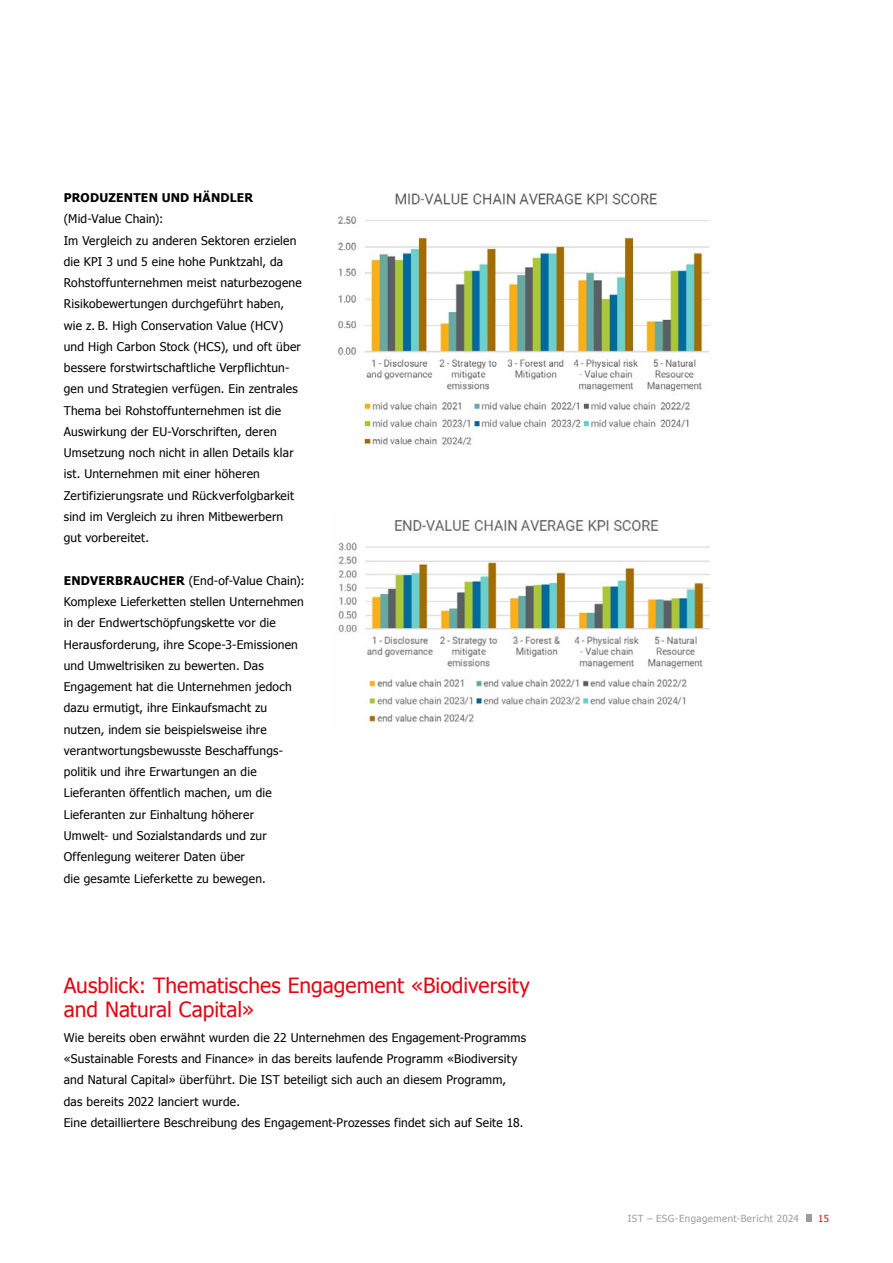
<style>
.page{position:relative;width:893px;height:1263px;background:#fff}
.page>*{position:absolute;margin:0;border:0;box-sizing:border-box;transform-origin:0 0}
.t1{font:21px/24px "Tahoma";color:#e30613}
.t2{font:12px/21.3px "Tahoma";letter-spacing:.02em;color:#000}
.t3{font:700 12px "Tahoma";letter-spacing:.02em;color:#000}
.t4{font:9.75px "Tahoma";letter-spacing:.045em;color:#9d9d9c}
.t5{font:9.75px "Tahoma";color:#e30613}
.s1{font-weight:700}
</style>
<div class="page">
<svg style="left:806px;top:1214px;width:5px;height:7px"></svg>
<img style="left:338px;top:520px;width:372px;height:203px">
<img style="left:338px;top:193px;width:371px;height:253px">
<p class="t3" style="left:64px;top:189px;width:191px">PRODUZENTEN UND HÄNDLER</p>
<p class="t2" style="left:64px;top:208px;width:240px">(Mid-Value Chain):<br>Im Vergleich zu anderen Sektoren erzielen die KPI 3 und 5 eine hohe Punktzahl, da Rohstoffunternehmen meist naturbezogene Risikobewertungen durchgeführt haben, wie z. B. High Conservation Value (HCV) und High Carbon Stock (HCS), und oft über bessere forstwirtschaftliche Verpflichtun&shy;gen und Strategien verfügen. Ein zentrales Thema bei Rohstoffunternehmen ist die Auswirkung der EU-Vorschriften, deren Umsetzung noch nicht in allen Details klar ist. Unternehmen mit einer höheren Zertifizierungsrate und Rückverfolgbarkeit sind im Vergleich zu ihren Mitbewerbern gut vorbereitet.</p>
<p class="t2" style="left:64px;top:569px;width:242px"><span class="s1">ENDVERBRAUCHER</span> (End-of-Value Chain):<br>Komplexe Lieferketten stellen Unternehmen in der Endwertschöpfungskette vor die Herausforderung, ihre Scope-3-Emissionen und Umweltrisiken zu bewerten. Das Engagement hat die Unternehmen jedoch dazu ermutigt, ihre Einkaufsmacht zu nutzen, indem sie beispielsweise ihre verantwortungsbewusste Beschaffungs&shy;politik und ihre Erwartungen an die Lieferanten öffentlich machen, um die Lieferanten zur Einhaltung höherer<br>Umwelt- und Sozialstandards und zur Offenlegung weiterer Daten über<br>die gesamte Lieferkette zu bewegen.</p>
<h1 class="t1" style="left:64px;top:972px;width:468px">Ausblick: Thematisches Engagement «Biodiversity and Natural Capital»</h1>
<p class="t2" style="left:64px;top:1026px;width:464px">Wie bereits oben erwähnt wurden die 22 Unternehmen des Engagement-Programms «Sustainable Forests and Finance» in das bereits laufende Programm «Biodiversity and Natural Capital» überführt. Die IST beteiligt sich auch an diesem Programm, das bereits 2022 lanciert wurde.<br>Eine detailliertere Beschreibung des Engagement-Prozesses findet sich auf Seite 18.</p>
<p class="t4" style="left:628px;top:1211px;width:173px">IST – ESG-Engagement-Bericht 2024</p>
<p class="t5" style="left:818px;top:1211px;width:12px">15</p>
</div>
